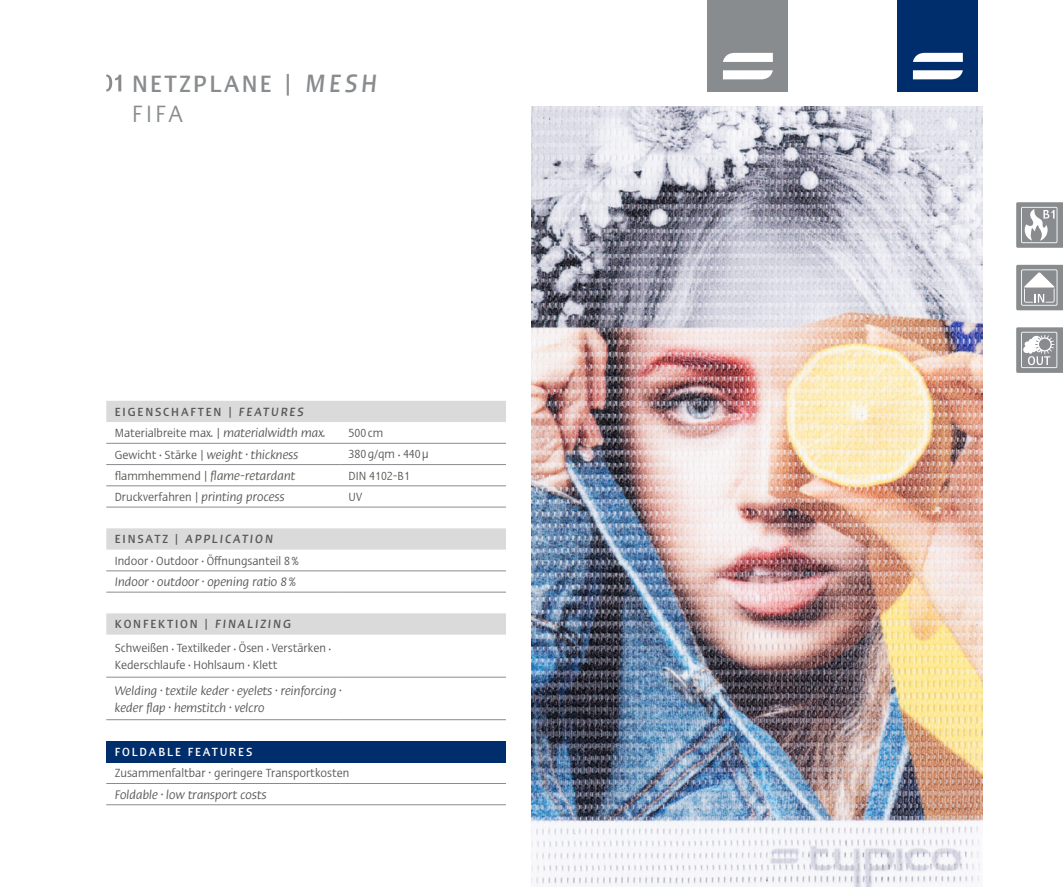
<style>
.page{position:relative;width:1063px;height:893px;background:#fff}
.page>*{position:absolute;margin:0;border:0;box-sizing:border-box;transform-origin:0 0}
.t1{font:500 condensed 24px/30px "Ergo LT Pro";letter-spacing:.1em;color:#898c8e}
.t2{font:italic condensed 12.45px "Ergo LTW04";color:#575756}
.t3{font:condensed 12px/21.5px "Ergo LT Pro";color:#575756}
.t4{font:italic 500 condensed 12px "Ergo LTW04";letter-spacing:.15em;color:#575756}
.t5{font:condensed 4.5px "Ergo LT Pro";color:#575756}
.t6{font:italic condensed 4.5px "Ergo LTW04";color:#575756}
.s1{font-family:"Ergo LTW04";font-style:italic;font-size:25.2px}
.s2{font-weight:400}
.s3{font-weight:500}
.s4{font-family:"Ergo LTW04";font-weight:500;font-style:italic}
.s5{font-family:"Ergo LTW04";font-style:italic;font-size:12.45px}
.s6{font-family:"Ergo LT Pro";font-style:normal;font-size:12px}
.s7{font-family:"Ergo LT Pro";font-style:normal;font-size:4.5px}
.s8{font-size:4.5px}
.s9{font-family:"Ergo LT Pro";font-style:normal}
.s10{font-weight:500;color:#fff}
</style>
<div class="page">
<div style="left:708px;top:0;width:80px;height:91px;background:#898c8e"></div>
<svg style="left:723px;top:70px;width:50px;height:9px"></svg>
<svg style="left:723px;top:53px;width:50px;height:9px"></svg>
<svg style="left:106px;top:401px;width:400px;height:234px"></svg>
<div style="left:106px;top:741px;width:400px;height:21px;background:#002e6d"></div>
<hr style="left:106px;top:783px;width:234px;height:1px;background:#898c8e">
<hr style="left:340px;top:783px;width:166px;height:1px;background:#898c8e">
<hr style="left:106px;top:804px;width:234px;height:1px;background:#898c8e">
<hr style="left:340px;top:804px;width:166px;height:1px;background:#898c8e">
<hr style="left:106px;top:443px;width:234px;height:1px;background:#898c8e">
<hr style="left:340px;top:443px;width:166px;height:1px;background:#898c8e">
<hr style="left:106px;top:464px;width:234px;height:1px;background:#898c8e">
<hr style="left:340px;top:464px;width:166px;height:1px;background:#898c8e">
<hr style="left:106px;top:485px;width:234px;height:1px;background:#898c8e">
<hr style="left:340px;top:485px;width:166px;height:1px;background:#898c8e">
<hr style="left:106px;top:507px;width:234px;height:1px;background:#898c8e">
<hr style="left:340px;top:507px;width:166px;height:1px;background:#898c8e">
<hr style="left:106px;top:570px;width:234px;height:1px;background:#898c8e">
<hr style="left:340px;top:570px;width:166px;height:1px;background:#898c8e">
<hr style="left:106px;top:592px;width:234px;height:1px;background:#898c8e">
<hr style="left:340px;top:592px;width:166px;height:1px;background:#898c8e">
<hr style="left:106px;top:719px;width:234px;height:1px;background:#898c8e">
<hr style="left:340px;top:719px;width:166px;height:1px;background:#898c8e">
<hr style="left:106px;top:677px;width:234px;height:1px;background:#898c8e">
<hr style="left:340px;top:677px;width:166px;height:1px;background:#898c8e">
<svg style="left:1016px;top:202px;width:47px;height:46px;background:#a3a5a6"></svg>
<svg style="left:1016px;top:265px;width:47px;height:45px;background:#a3a5a6"></svg>
<svg style="left:1016px;top:327px;width:47px;height:46px;background:#a3a6a7"></svg>
<svg style="left:106px;top:74px;width:15px;height:17px"></svg>
<div style="left:898px;top:0;width:80px;height:91px;background:#002e6d"></div>
<svg style="left:913px;top:70px;width:50px;height:9px"></svg>
<svg style="left:913px;top:53px;width:50px;height:9px"></svg>
<img style="left:531px;top:106px;width:451px;height:780px">
<h1 class="t1" style="left:132px;top:66px;width:247px">NETZPLANE | <span class="s1">MESH<br></span><span class="s2">FIFA</span></h1>
<p class="t3" style="left:115px;top:400px;width:212px"><span class="s3">EIGENSCHAFTEN |</span> <span class="s4">FEATURES<br></span>Materialbreite max. | <span class="s5">materialwidth max.</span></p>
<p class="t3" style="left:349px;top:421px;width:36px">500 cm</p>
<p class="t2" style="left:115px;top:445px;width:185px"><span class="s6">Gewicht</span> <span class="s7">•</span> <span class="s6">Stärke |</span> weight <sup>•</sup> thickness</p>
<p class="t3" style="left:349px;top:443px;width:81px">380g/qm <span class="s8">•</span> 440μ</p>
<p class="t2" style="left:115px;top:466px;width:182px"><span class="s6">flammhemmend |</span> flame-retardant</p>
<p class="t3" style="left:349px;top:464px;width:63px">DIN 4102-B1</p>
<p class="t3" style="left:115px;top:485px;width:171px">Druckverfahren | <span class="s5">printing process</span></p>
<p class="t3" style="left:349px;top:485px;width:15px">UV</p>
<p class="t4" style="left:115px;top:530px;width:160px"><span class="s9">EINSATZ |</span> APPLICATION</p>
<p class="t3" style="left:115px;top:549px;width:186px">Indoor <span class="s8">•</span> Outdoor <span class="s8">•</span> Öffnungsanteil 8%</p>
<p class="t2" style="left:115px;top:573px;width:183px">Indoor <sup>•</sup> outdoor <sup>•</sup> opening ratio 8%</p>
<p class="t3" style="left:115px;top:611px;width:213px;line-height:23.7px"><span class="s3">KONFEKTION |</span> <span class="s4">FINALIZING<br></span>Schweißen <span class="s8">•</span> Textilkeder <span class="s8">•</span> Ösen <span class="s8">•</span> Verstärken</p>
<p class="t5" style="left:329px;top:646px;width:4px">•</p>
<p class="t3" style="left:115px;top:653px;width:164px">Kederschlaufe <span class="s8">•</span> Hohlsaum <span class="s8">•</span> Klett</p>
<p class="t2" style="left:115px;top:681px;width:223px">Welding <sup>•</sup> textile keder <sup>•</sup> eyelets <sup>•</sup> reinforcing</p>
<p class="t6" style="left:340px;top:687px;width:4px">•</p>
<p class="t2" style="left:115px;top:698px;width:151px">keder flap <sup>•</sup> hemstitch <sup>•</sup> velcro</p>
<p class="t3" style="left:115px;top:740px;width:236px;line-height:21px"><span class="s10">FOLDABLE FEATURES<br></span>Zusammenfaltbar <sup>•</sup> geringere Transportkosten</p>
<p class="t2" style="left:115px;top:785px;width:153px">Foldable <sup>•</sup> low transport costs</p>
</div>
